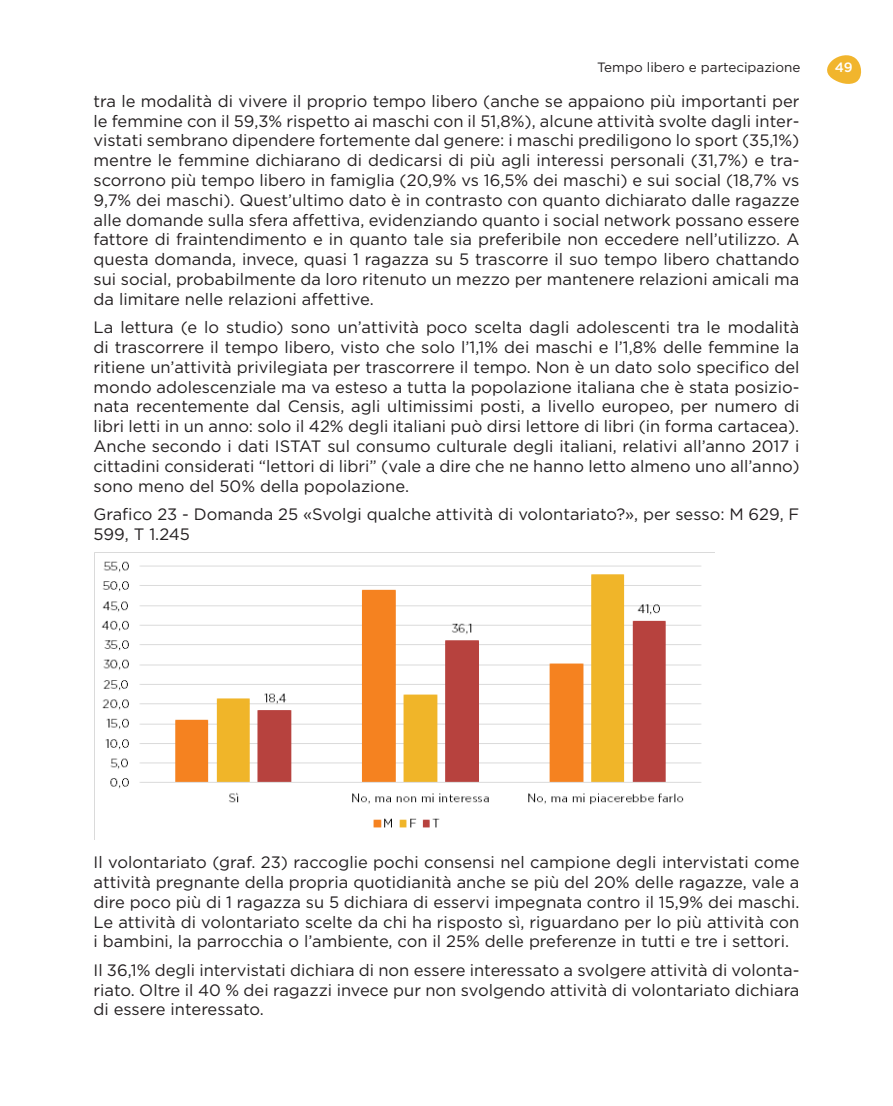
<style>
.page{position:relative;width:893px;height:1106px;background:#fff}
.page>*{position:absolute;margin:0;border:0;box-sizing:border-box;transform-origin:0 0}
.t1{font:16.5px/19.8px "Gotham";color:#231f20;text-align:justify}
.t2{font:13.5px "Gotham";color:#231f20}
.t3{font:500 13.5px "Gotham";color:#fff}
</style>
<div class="page">
<svg style="left:827px;top:55px;width:35px;height:29px"></svg>
<img style="left:94px;top:552px;width:620px;height:288px">
<p class="t2" style="left:597px;top:59px;width:205px">Tempo libero e partecipazione</p>
<p class="t3" style="left:835px;top:59px;width:19px">49</p>
<p class="t1" style="left:94px;top:91px;width:707px">tra le modalità di vivere il proprio tempo libero (anche se appaiono più importanti per le femmine con il 59,3% rispetto ai maschi con il 51,8%), alcune attività svolte dagli inter&shy;vistati sembrano dipendere fortemente dal genere: i maschi prediligono lo sport (35,1%) mentre le femmine dichiarano di dedicarsi di più agli interessi personali (31,7%) e tra&shy;scorrono più tempo libero in famiglia (20,9% vs 16,5% dei maschi) e sui social (18,7% vs 9,7% dei maschi). Quest’ultimo dato è in contrasto con quanto dichiarato dalle ragazze alle domande sulla sfera affettiva, evidenziando quanto i social network possano essere fattore di fraintendimento e in quanto tale sia preferibile non eccedere nell’utilizzo. A questa domanda, invece, quasi 1 ragazza su 5 trascorre il suo tempo libero chattando sui social, probabilmente da loro ritenuto un mezzo per mantenere relazioni amicali ma da limitare nelle relazioni affettive.</p>
<p class="t1" style="left:94px;top:317px;width:707px">La lettura (e lo studio) sono un’attività poco scelta dagli adolescenti tra le modalità di trascorrere il tempo libero, visto che solo l’1,1% dei maschi e l’1,8% delle femmine la ritiene un’attività privilegiata per trascorrere il tempo. Non è un dato solo specifico del mondo adolescenziale ma va esteso a tutta la popolazione italiana che è stata posizio&shy;nata recentemente dal Censis, agli ultimissimi posti, a livello europeo, per numero di libri letti in un anno: solo il 42% degli italiani può dirsi lettore di libri (in forma cartacea).<br>Anche secondo i dati ISTAT sul consumo culturale degli italiani, relativi all’anno 2017 i cittadini considerati “lettori di libri” (vale a dire che ne hanno letto almeno uno all’anno) sono meno del 50% della popolazione.</p>
<p class="t1" style="left:94px;top:504px;width:707px">Grafico 23 - Domanda 25 «Svolgi qualche attività di volontariato?», per sesso: M 629, F<br>599, T 1.245</p>
<p class="t1" style="left:94px;top:852px;width:707px">Il volontariato (graf. 23) raccoglie pochi consensi nel campione degli intervistati come attività pregnante della propria quotidianità anche se più del 20% delle ragazze, vale a dire poco più di 1 ragazza su 5 dichiara di esservi impegnata contro il 15,9% dei maschi.<br>Le attività di volontariato scelte da chi ha risposto sì, riguardano per lo più attività con i bambini, la parrocchia o l’ambiente, con il 25% delle preferenze in tutti e tre i settori.</p>
<p class="t1" style="left:94px;top:959px;width:707px">Il 36,1% degli intervistati dichiara di non essere interessato a svolgere attività di volonta&shy;riato. Oltre il 40 % dei ragazzi invece pur non svolgendo attività di volontariato dichiara di essere interessato.</p>
</div>
